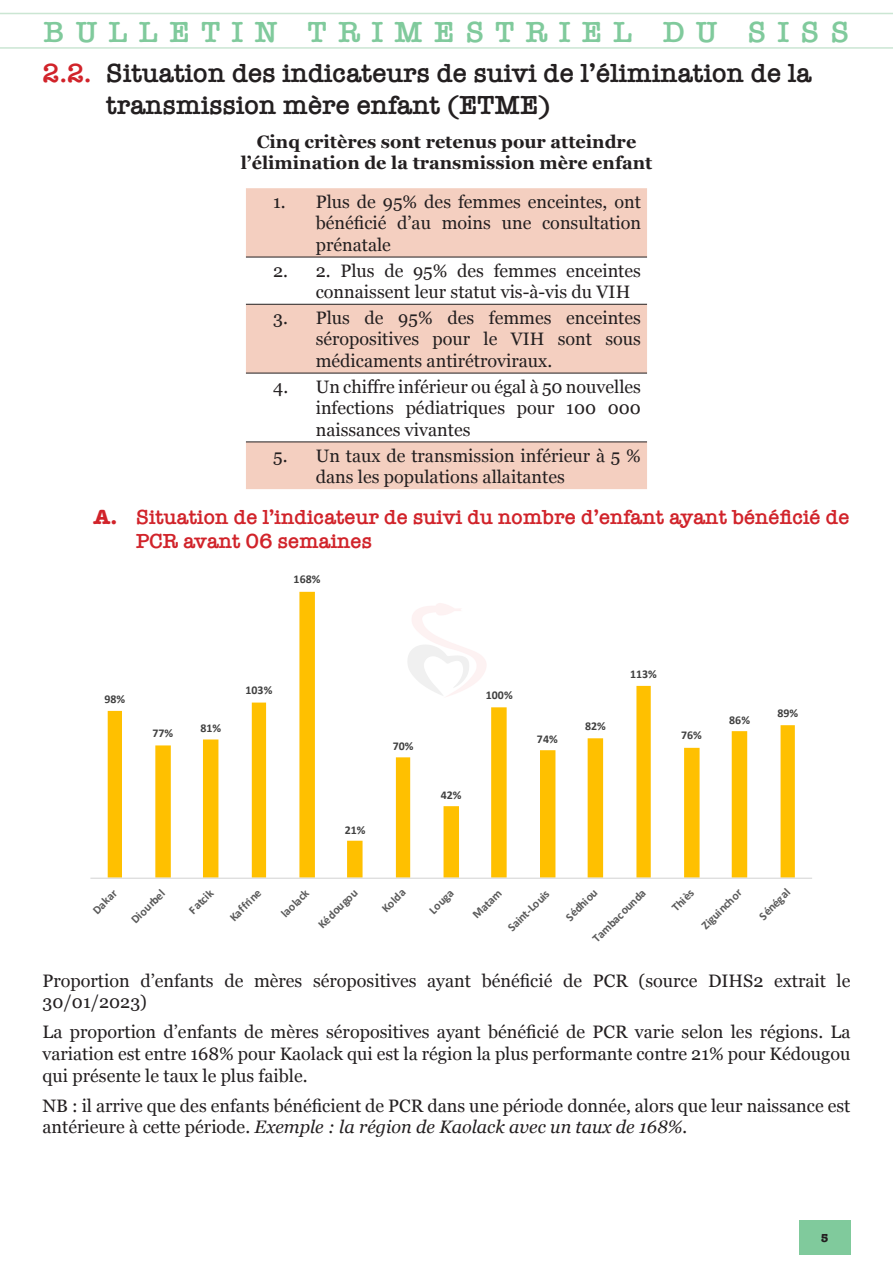
<style>
.page{position:relative;width:893px;height:1263px;background:#fff}
.page>*{position:absolute;margin:0;border:0;box-sizing:border-box;transform-origin:0 0}
.t1{font:600 30px "American Typewriter";letter-spacing:.38em;color:#80ca9c}
.t2{font:600 27px/31px "American Typewriter";color:#231f20}
.t3{font:600 21px/24.2px "American Typewriter";color:#d1232a}
.t4{font:18px/21.6px "Georgia";color:#231f20;text-align:justify}
.t5{font:700 18px/21.6px "Georgia";color:#231f20;text-align:center}
.t6{font:700 12px "American Typewriter";color:#231f20}
.t7{font:700 11.85px "Calibri";color:#595959}
.t8{font:700 11.85px "Calibri";color:#404040}
.s1{color:#d1232a}
.s2{font-weight:700}
.s3{font-style:italic}
</style>
<div class="page">
<div style="left:799px;top:1220px;width:51px;height:35px;background:#80ca9c"></div>
<hr style="left:0;top:13px;width:893px;height:1px;background:#cbe6d3">
<hr style="left:0;top:47px;width:893px;height:2px;background:#cbe6d3">
<svg style="left:246px;top:188px;width:401px;height:301px;fill:#f4cfc0"></svg>
<hr style="left:246px;top:257px;width:401px;height:1px;background:#231f20">
<hr style="left:246px;top:304px;width:401px;height:1px;background:#231f20">
<hr style="left:246px;top:373px;width:401px;height:1px;background:#231f20">
<hr style="left:246px;top:442px;width:401px;height:1px;background:#231f20">
<svg style="left:108px;top:592px;width:687px;height:286px"></svg>
<hr style="left:90px;top:878px;width:722px;height:1px;background:#d9d9d9">
<h1 class="t1" style="left:44px;top:9px;width:807px">BULLETIN TRIMESTRIEL DU SISS</h1>
<h2 class="t2" style="left:106px;top:57px;width:707px;text-indent:-64px"><span class="s1">2.2.</span> Situation des indicateurs de suivi de l’élimination de la transmission mère enfant (ETME)</h2>
<p class="t5" style="left:241px;top:130px;width:413px">Cinq critères sont retenus pour atteindre l’élimination de la transmission mère enfant</p>
<p class="t4" style="left:316px;top:190px;width:327px;text-indent:-43px">1. Plus de 95% des femmes enceintes, ont bénéficié d’au moins une consultation prénatale</p>
<p class="t4" style="left:316px;top:259px;width:327px;text-indent:-43px">2. 2. Plus de 95% des femmes enceintes connaissent leur statut vis-à-vis du VIH</p>
<p class="t4" style="left:316px;top:306px;width:327px;text-indent:-43px">3. Plus de 95% des femmes enceintes séropositives pour le VIH sont sous médicaments antirétroviraux.</p>
<p class="t4" style="left:316px;top:375px;width:327px;text-indent:-43px">4. Un chiffre inférieur ou égal à 50 nouvelles infections pédiatriques pour 100 000 naissances vivantes</p>
<p class="t4" style="left:316px;top:444px;width:327px;text-indent:-43px">5. Un taux de transmission inférieur à 5 % dans les populations allaitantes</p>
<p class="t3" style="left:136px;top:505px;width:715px;text-indent:-43px"><span class="s2">A.</span> Situation de l’indicateur de suivi du nombre d’enfant ayant bénéficié de<br>PCR avant 06 semaines</p>
<p class="t8" style="left:294px;top:571px;width:28px">168%</p>
<p class="t8" style="left:104px;top:690px;width:22px">98%</p>
<p class="t8" style="left:152px;top:725px;width:22px">77%</p>
<p class="t8" style="left:201px;top:720px;width:22px">81%</p>
<p class="t8" style="left:246px;top:682px;width:28px">103%</p>
<p class="t8" style="left:345px;top:821px;width:22px">21%</p>
<p class="t8" style="left:393px;top:738px;width:22px">70%</p>
<p class="t8" style="left:441px;top:787px;width:22px">42%</p>
<p class="t8" style="left:486px;top:687px;width:28px">100%</p>
<p class="t8" style="left:537px;top:731px;width:22px">74%</p>
<p class="t8" style="left:585px;top:718px;width:22px">82%</p>
<p class="t8" style="left:630px;top:665px;width:28px">113%</p>
<p class="t8" style="left:681px;top:727px;width:22px">76%</p>
<p class="t8" style="left:729px;top:712px;width:22px">86%</p>
<p class="t8" style="left:777px;top:704px;width:22px">89%</p>
<p class="t7" style="left:588px;top:934px;width:72px;rotate:-45deg">Tambacounda</p>
<p class="t7" style="left:668px;top:903px;width:28px;rotate:-45deg">Thiès</p>
<p class="t7" style="left:697px;top:921px;width:53px;rotate:-45deg">Ziguinchor</p>
<p class="t7" style="left:755px;top:912px;width:40px;rotate:-45deg">Sénégal</p>
<p class="t4" style="left:43px;top:969px;width:809px">Proportion d’enfants de mères séropositives ayant bénéficié de PCR (source DIHS2 extrait le<br>30/01/2023)</p>
<p class="t4" style="left:43px;top:1020px;width:809px">La proportion d’enfants de mères séropositives ayant bénéficié de PCR varie selon les régions. La variation est entre 168% pour Kaolack qui est la région la plus performante contre 21% pour Kédougou qui présente le taux le plus faible.</p>
<p class="t4" style="left:43px;top:1094px;width:809px">NB : il arrive que des enfants bénéficient de PCR dans une période donnée, alors que leur naissance est antérieure à cette période. <span class="s3">Exemple : la région de Kaolack avec un taux de 168%.</span></p>
<p class="t7" style="left:89px;top:906px;width:31px;rotate:-45deg">Dakar</p>
<p class="t7" style="left:127px;top:915px;width:44px;rotate:-45deg">Diourbel</p>
<p class="t7" style="left:185px;top:906px;width:31px;rotate:-45deg">Fatcik</p>
<p class="t7" style="left:226px;top:913px;width:41px;rotate:-45deg">Kaffrine</p>
<p class="t7" style="left:277px;top:909px;width:36px;rotate:-45deg">laolack</p>
<p class="t7" style="left:314px;top:920px;width:52px;rotate:-45deg">Kédougou</p>
<p class="t7" style="left:378px;top:905px;width:30px;rotate:-45deg">Kolda</p>
<p class="t7" style="left:425px;top:906px;width:31px;rotate:-45deg">Louga</p>
<p class="t7" style="left:468px;top:911px;width:37px;rotate:-45deg">Matam</p>
<p class="t7" style="left:504px;top:924px;width:55px;rotate:-45deg">Saint-Louis</p>
<p class="t7" style="left:562px;top:913px;width:41px;rotate:-45deg">Sédhiou</p>
<p class="t6" style="left:821px;top:1228px;width:9px">5</p>
</div>
